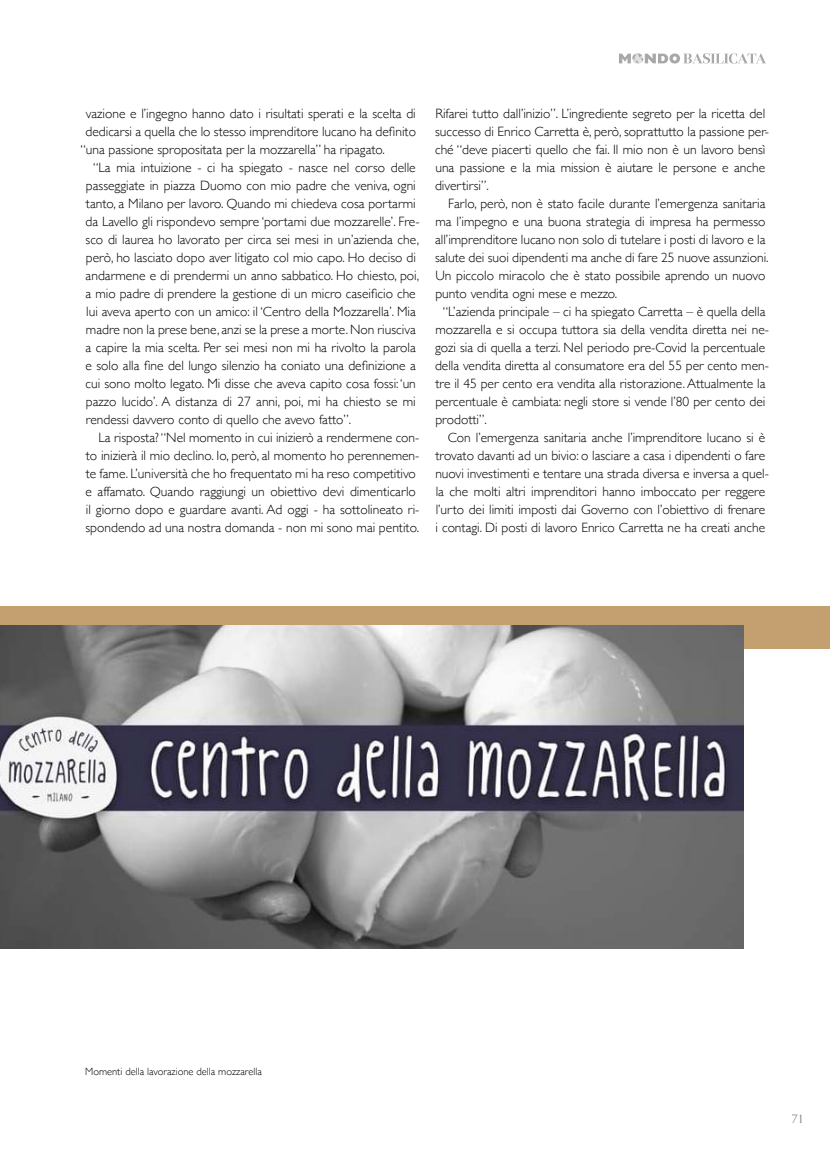
<style>
.page{position:relative;width:830px;height:1149px;background:#fff}
.page>*{position:absolute;margin:0;border:0;box-sizing:border-box;transform-origin:0 0}
.t1{font:300 13.5px/18px "Gill Sans";color:#000}
.t2{font:12px "Daily News BQ";color:#878787}
.t3{font:300 10.5px "Gill Sans";color:#000}
</style>
<div class="page">
<div style="left:0;top:605px;width:829px;height:43px;background:#c49f6f"></div>
<img style="left:0;top:625px;width:743px;height:323px">
<svg style="left:619px;top:53px;width:146px;height:11px"></svg>
<p class="t1" style="left:86px;top:104px;width:331px">vazione e l’ingegno hanno dato i risultati sperati e la scelta di</p>
<p class="t1" style="left:85px;top:122px;width:332px">dedicarsi a quella che lo stesso imprenditore lucano ha definito</p>
<p class="t1" style="left:80px;top:140px;width:306px">“una passione spropositata per la mozzarella” ha ripagato.</p>
<p class="t1" style="left:93px;top:158px;width:324px">“La mia intuizione - ci ha spiegato - nasce nel corso delle</p>
<p class="t1" style="left:86px;top:176px;width:331px">passeggiate in piazza Duomo con mio padre che veniva, ogni</p>
<p class="t1" style="left:86px;top:194px;width:331px">tanto, a Milano per lavoro. Quando mi chiedeva cosa portarmi</p>
<p class="t1" style="left:85px;top:212px;width:335px">da Lavello gli rispondevo sempre ‘portami due mozzarelle’. Fre-</p>
<p class="t1" style="left:85px;top:230px;width:335px">sco di laurea ho lavorato per circa sei mesi in un’azienda che,</p>
<p class="t1" style="left:86px;top:248px;width:331px">però, ho lasciato dopo aver litigato col mio capo. Ho deciso di</p>
<p class="t1" style="left:86px;top:266px;width:335px">andarmene e di prendermi un anno sabbatico. Ho chiesto, poi,</p>
<p class="t1" style="left:86px;top:284px;width:331px">a mio padre di prendere la gestione di un micro caseificio che</p>
<p class="t1" style="left:86px;top:302px;width:331px">lui aveva aperto con un amico: il ‘Centro della Mozzarella’. Mia</p>
<p class="t1" style="left:86px;top:320px;width:331px">madre non la prese bene, anzi se la prese a morte. Non riusciva</p>
<p class="t1" style="left:86px;top:338px;width:331px">a capire la mia scelta. Per sei mesi non mi ha rivolto la parola</p>
<p class="t1" style="left:85px;top:356px;width:332px">e solo alla fine del lungo silenzio ha coniato una definizione a</p>
<p class="t1" style="left:85px;top:374px;width:332px">cui sono molto legato. Mi disse che aveva capito cosa fossi: ‘un</p>
<p class="t1" style="left:86px;top:392px;width:331px">pazzo lucido’. A distanza di 27 anni, poi, mi ha chiesto se mi</p>
<p class="t1" style="left:86px;top:410px;width:267px">rendessi davvero conto di quello che avevo fatto”.</p>
<p class="t1" style="left:99px;top:428px;width:322px">La risposta? “Nel momento in cui inizierò a rendermene con-</p>
<p class="t1" style="left:86px;top:446px;width:335px">to inizierà il mio declino. Io, però, al momento ho perennemen-</p>
<p class="t1" style="left:86px;top:464px;width:331px">te fame. L’università che ho frequentato mi ha reso competitivo</p>
<p class="t1" style="left:85px;top:482px;width:332px">e affamato. Quando raggiungi un obiettivo devi dimenticarlo</p>
<p class="t1" style="left:86px;top:500px;width:335px">il giorno dopo e guardare avanti. Ad oggi - ha sottolineato ri-</p>
<p class="t1" style="left:85px;top:518px;width:335px">spondendo ad una nostra domanda - non mi sono mai pentito.</p>
<p class="t1" style="left:435px;top:104px;width:335px">Rifarei tutto dall’inizio”. L’ingrediente segreto per la ricetta del successo di Enrico Carretta è, però, soprattutto la passione per&shy;ché “deve piacerti quello che fai. Il mio non è un lavoro bensì una passione e la mia mission è aiutare le persone e anche divertirsi”.</p>
<p class="t1" style="left:448px;top:194px;width:318px">Farlo, però, non è stato facile durante l’emergenza sanitaria</p>
<p class="t1" style="left:435px;top:212px;width:331px">ma l’impegno e una buona strategia di impresa ha permesso</p>
<p class="t1" style="left:435px;top:230px;width:331px">all’imprenditore lucano non solo di tutelare i posti di lavoro e la</p>
<p class="t1" style="left:435px;top:248px;width:335px">salute dei suoi dipendenti ma anche di fare 25 nuove assunzioni.</p>
<p class="t1" style="left:435px;top:266px;width:331px">Un piccolo miracolo che è stato possibile aprendo un nuovo</p>
<p class="t1" style="left:435px;top:284px;width:183px">punto vendita ogni mese e mezzo.</p>
<p class="t1" style="left:442px;top:302px;width:324px">“L’azienda principale – ci ha spiegato Carretta – è quella della</p>
<p class="t1" style="left:435px;top:320px;width:335px">mozzarella e si occupa tuttora sia della vendita diretta nei ne-</p>
<p class="t1" style="left:435px;top:338px;width:331px">gozi sia di quella a terzi. Nel periodo pre-Covid la percentuale</p>
<p class="t1" style="left:435px;top:356px;width:335px">della vendita diretta al consumatore era del 55 per cento men-</p>
<p class="t1" style="left:435px;top:374px;width:331px">tre il 45 per cento era vendita alla ristorazione.Attualmente la</p>
<p class="t1" style="left:435px;top:392px;width:331px">percentuale è cambiata: negli store si vende l’80 per cento dei</p>
<p class="t1" style="left:435px;top:410px;width:53px">prodotti”.</p>
<p class="t1" style="left:447px;top:428px;width:319px">Con l’emergenza sanitaria anche l’imprenditore lucano si è</p>
<p class="t1" style="left:435px;top:446px;width:331px">trovato davanti ad un bivio: o lasciare a casa i dipendenti o fare</p>
<p class="t1" style="left:435px;top:464px;width:335px">nuovi investimenti e tentare una strada diversa e inversa a quel-</p>
<p class="t1" style="left:435px;top:482px;width:331px">la che molti altri imprenditori hanno imboccato per reggere</p>
<p class="t1" style="left:435px;top:500px;width:331px">l’urto dei limiti imposti dai Governo con l’obiettivo di frenare</p>
<p class="t1" style="left:435px;top:518px;width:331px">i contagi. Di posti di lavoro Enrico Carretta ne ha creati anche</p>
<p class="t3" style="left:85px;top:1062px;width:178px">Momenti della lavorazione della mozzarella</p>
<p class="t2" style="left:791px;top:1110px;width:14px">71</p>
</div>
